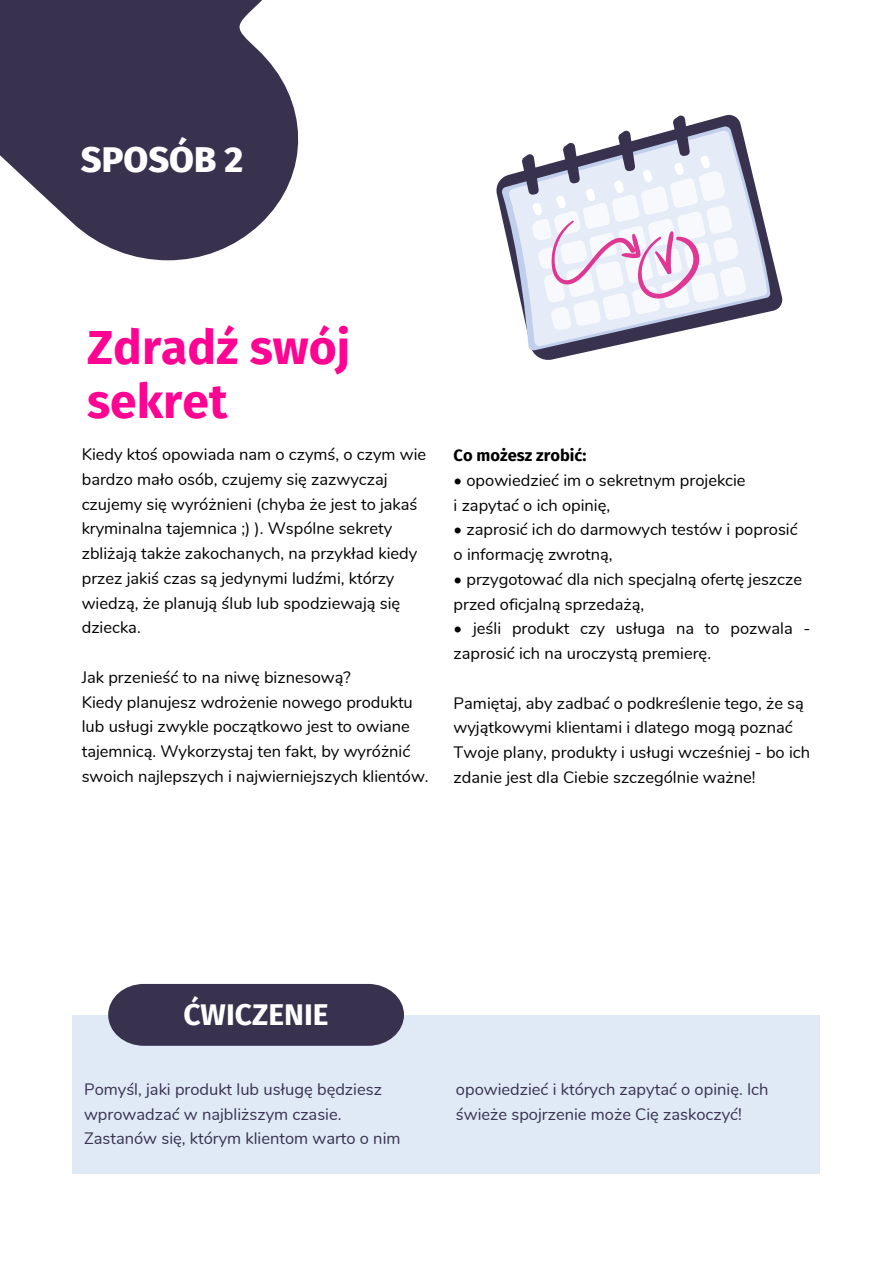
<style>
.page{position:relative;width:893px;height:1264px;background:#fff}
.page>*{position:absolute;margin:0;border:0;box-sizing:border-box;transform-origin:0 0}
.t1{font:700 48px/54px "Fira Sans";color:#ff0392}
.t2{font:800 36px "Fira Sans";color:#fff}
.t3{font:700 30px "Fira Sans";color:#fff}
.t4{font:16.5px/24.8px "Nunito";color:#000}
.t5{font:16.5px/24.8px "Nunito";color:#38324f}
.t6{font:700 16.5px "Fira Sans";color:#000}
</style>
<div class="page">
<div style="left:72px;top:1014px;width:748px;height:159px;background:#e0eaf7"></div>
<svg style="left:108px;top:983px;width:296px;height:62px;background:#443f5a"></svg>
<svg style="left:0;top:0;width:299px;height:260px;fill:#38324f"></svg>
<svg style="left:496px;top:179px;width:287px;height:181px"></svg>
<svg style="left:501px;top:175px;width:269px;height:176px"></svg>
<svg style="left:508px;top:147px;width:259px;height:200px"></svg>
<svg style="left:521px;top:114px;width:225px;height:216px"></svg>
<h2 class="t2" style="left:81px;top:139px;width:164px">SPOSÓB 2</h2>
<h1 class="t1" style="left:87px;top:321px;width:265px">Zdradź swój sekret</h1>
<p class="t4" style="left:82px;top:442px;width:346px">Kiedy ktoś opowiada nam o czymś, o czym wie bardzo mało osób, czujemy się zazwyczaj czujemy się wyróżnieni (chyba że jest to jakaś kryminalna tajemnica ;) ). Wspólne sekrety zbliżają także zakochanych, na przykład kiedy przez jakiś czas są jedynymi ludźmi, którzy wiedzą, że planują ślub lub spodziewają się dziecka.</p>
<p class="t4" style="left:82px;top:665px;width:348px">Jak przenieść to na niwę biznesową?<br>Kiedy planujesz wdrożenie nowego produktu lub usługi zwykle początkowo jest to owiane tajemnicą. Wykorzystaj ten fakt, by wyróżnić swoich najlepszych i najwierniejszych klientów.</p>
<p class="t6" style="left:453px;top:445px;width:134px">Co możesz zrobić:</p>
<p class="t4" style="left:453px;top:468px;width:293px">• opowiedzieć im o sekretnym projekcie i zapytać o ich opinię,</p>
<p class="t4" style="left:453px;top:517px;width:345px">• zaprosić ich do darmowych testów i poprosić o informację zwrotną,</p>
<p class="t4" style="left:453px;top:567px;width:350px">• przygotować dla nich specjalną ofertę jeszcze przed oficjalną sprzedażą,</p>
<p class="t4" style="left:453px;top:616px;width:358px">• jeśli produkt czy usługa na to pozwala - zaprosić ich na uroczystą premierę.</p>
<p class="t4" style="left:453px;top:690px;width:358px">Pamiętaj, aby zadbać o podkreślenie tego, że są wyjątkowymi klientami i dlatego mogą poznać Twoje plany, produkty i usługi wcześniej - bo ich zdanie jest dla Ciebie szczególnie ważne!</p>
<h3 class="t3" style="left:183px;top:997px;width:147px">ĆWICZENIE</h3>
<p class="t5" style="left:84px;top:1076px;width:318px">Pomyśl, jaki produkt lub usługę będziesz wprowadzać w najbliższym czasie.<br>Zastanów się, którym klientom warto o nim</p>
<p class="t5" style="left:456px;top:1076px;width:314px">opowiedzieć i których zapytać o opinię. Ich świeże spojrzenie może Cię zaskoczyć!</p>
</div>
